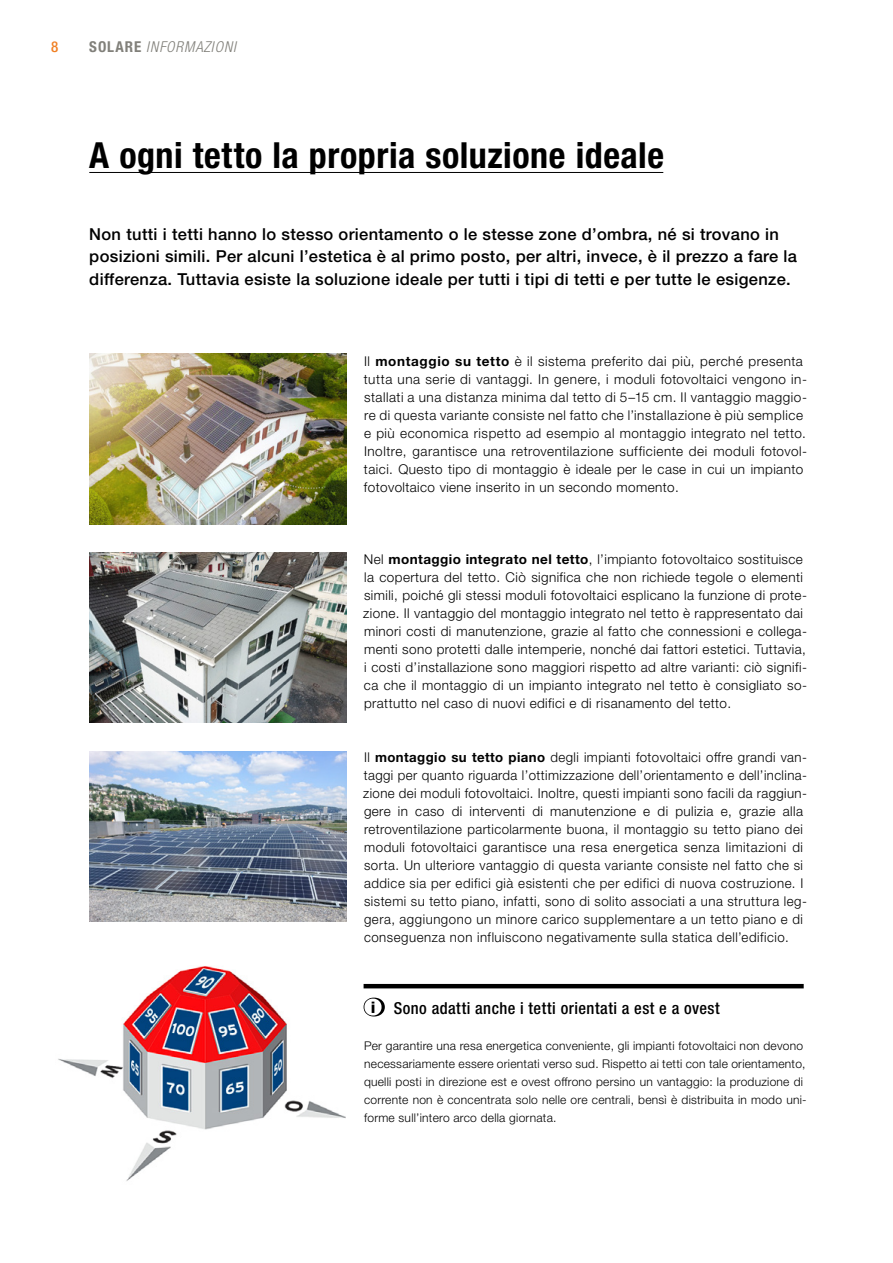
<style>
.page{position:relative;width:893px;height:1263px;background:#fff}
.page>*{position:absolute;margin:0;border:0;box-sizing:border-box;transform-origin:0 0}
.t1{font:700 condensed 36px "Helvetica Neue LT Std";letter-spacing:.015em;color:#000}
.t2{font:500 16.5px/22.5px "Helvetica Neue LT Std";letter-spacing:.02em;color:#000}
.t3{font:500 condensed 16.5px "Helvetica Neue LT Std";letter-spacing:.025em;color:#000}
.t4{font:italic 300 condensed 15px "Helvetica Neue LT Std";letter-spacing:.065em;color:#81807a}
.t5{font:500 condensed 15px "Helvetica Neue LT Std";color:#f07f23}
.t6{font:300 13.5px/18px "Helvetica Neue LT Std";letter-spacing:.03em;color:#000}
.t7{font:300 12px/18px "Helvetica Neue LT Std";letter-spacing:.02em;color:#000}
.s1{font-weight:700;font-style:normal}
.s2{font-weight:700}
</style>
<div class="page">
<hr style="left:89px;top:172px;width:574px;height:1px;background:#000">
<hr style="left:364px;top:984px;width:440px;height:4px;background:#000">
<svg style="left:364px;top:998px;width:21px;height:18px"></svg>
<img style="left:89px;top:552px;width:257px;height:171px">
<img style="left:89px;top:354px;width:257px;height:170px">
<img style="left:89px;top:751px;width:257px;height:170px">
<img style="left:58px;top:966px;width:288px;height:215px">
<p class="t5" style="left:51px;top:38px;width:9px">8</p>
<p class="t4" style="left:89px;top:38px;width:148px"><span class="s1">SOLARE</span> INFORMAZIONI</p>
<h1 class="t1" style="left:89px;top:133px;width:576px">A ogni tetto la propria soluzione ideale</h1>
<p class="t2" style="left:89px;top:223px;width:709px">Non tutti i tetti hanno lo stesso orientamento o le stesse zone d’ombra, né si trovano in posizioni simili. Per alcuni l’estetica è al primo posto, per altri, invece, è il prezzo a fare la differenza. Tuttavia esiste la soluzione ideale per tutti i tipi di tetti e per tutte le esigenze.</p>
<p class="t6" style="left:364px;top:352px;width:445px">Il <span class="s2">montaggio su tetto</span> è il sistema preferito dai più, perché presenta tutta una serie di vantaggi. In genere, i moduli fotovoltaici vengono in&shy;stallati a una distanza minima dal tetto di 5–15 cm. Il vantaggio maggio&shy;re di questa variante consiste nel fatto che l’installazione è più semplice e più economica rispetto ad esempio al montaggio integrato nel tetto.<br>Inoltre, garantisce una retroventilazione sufficiente dei moduli fotovol&shy;taici. Questo tipo di montaggio è ideale per le case in cui un impianto fotovoltaico viene inserito in un secondo momento.</p>
<p class="t6" style="left:363px;top:550px;width:445px">Nel <span class="s2">montaggio integrato nel tetto</span>, l’impianto fotovoltaico sostituisce la copertura del tetto. Ciò significa che non richiede tegole o elementi simili, poiché gli stessi moduli fotovoltaici esplicano la funzione di prote&shy;zione. Il vantaggio del montaggio integrato nel tetto è rappresentato dai minori costi di manutenzione, grazie al fatto che connessioni e collega&shy;menti sono protetti dalle intemperie, nonché dai fattori estetici. Tuttavia, i costi d’installazione sono maggiori rispetto ad altre varianti: ciò signifi&shy;ca che il montaggio di un impianto integrato nel tetto è consigliato so&shy;prattutto nel caso di nuovi edifici e di risanamento del tetto.</p>
<p class="t6" style="left:363px;top:748px;width:445px">Il <span class="s2">montaggio su tetto piano</span> degli impianti fotovoltaici offre grandi van&shy;taggi per quanto riguarda l’ottimizzazione dell’orientamento e dell’inclina&shy;zione dei moduli fotovoltaici. Inoltre, questi impianti sono facili da raggiun&shy;gere in caso di interventi di manutenzione e di pulizia e, grazie alla retroventilazione particolarmente buona, il montaggio su tetto piano dei moduli fotovoltaici garantisce una resa energetica senza limitazioni di sorta. Un ulteriore vantaggio di questa variante consiste nel fatto che si addice sia per edifici già esistenti che per edifici di nuova costruzione. I sistemi su tetto piano, infatti, sono di solito associati a una struttura leg&shy;gera, aggiungono un minore carico supplementare a un tetto piano e di conseguenza non influiscono negativamente sulla statica dell’edificio.</p>
<p class="t3" style="left:394px;top:998px;width:327px">Sono adatti anche i tetti orientati a est e a ovest</p>
<p class="t7" style="left:364px;top:1036px;width:444px">Per garantire una resa energetica conveniente, gli impianti fotovoltaici non devono necessariamente essere orientati verso sud. Rispetto ai tetti con tale orientamento, quelli posti in direzione est e ovest offrono persino un vantaggio: la produzione di corrente non è concentrata solo nelle ore centrali, bensì è distribuita in modo uni&shy;forme sull’intero arco della giornata.</p>
</div>
